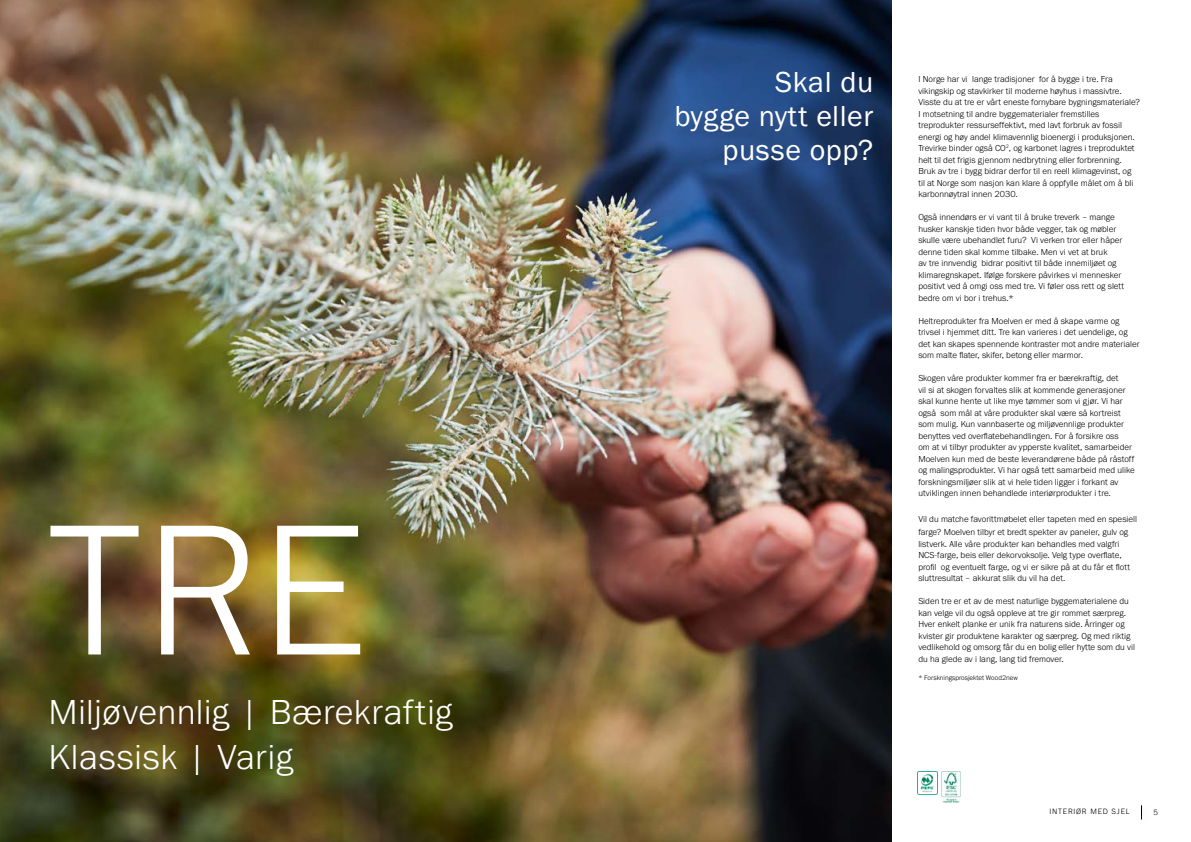
<style>
.page{position:relative;width:1191px;height:842px;background:#fff}
.page>*{position:absolute;margin:0;border:0;box-sizing:border-box;transform-origin:0 0}
.t1{font:300 193px "Franklin Gothic URW";color:#fff}
.t2{font:300 36px/45px "Franklin Gothic URW";letter-spacing:.015em;color:#fff}
.t3{font:30px/34px "Franklin Gothic URW Boo";letter-spacing:.02em;color:#fff;text-align:right}
.t4{font:300 9px/11.5px "Franklin Gothic URW";color:#000}
.t5{font:300 8px "Franklin Gothic URW";letter-spacing:.1em;color:#000}
.t6{font:300 7px "Franklin Gothic URW";color:#000}
</style>
<div class="page">
<svg style="left:1141px;top:805px;width:1px;height:14px"></svg>
<img style="left:0;top:0;width:891px;height:842px">
<img style="left:918px;top:771px;width:20px;height:23px">
<img style="left:941px;top:771px;width:20px;height:31px">
<h1 class="t1" style="left:49px;top:470px;width:319px">TRE</h1>
<h2 class="t2" style="left:49px;top:689px;width:406px">Miljøvennlig | Bærekraftig<br>Klassisk | Varig</h2>
<h3 class="t3" style="left:674px;top:64px;width:200px">Skal du<br>bygge nytt eller pusse opp?</h3>
<p class="t4" style="left:918px;top:73px;width:223px">I Norge har vi lange tradisjoner for å bygge i tre. Fra vikingskip og stavkirker til moderne høyhus i massivtre.<br>Visste du at tre er vårt eneste fornybare bygningsmateriale?<br>I motsetning til andre byggematerialer fremstilles treprodukter ressurseffektivt, med lavt forbruk av fossil energi og høy andel klimavennlig bioenergi i produksjonen.<br>Trevirke binder også CO<sup>2</sup>, og karbonet lagres i treproduktet helt til det frigis gjennom nedbrytning eller forbrenning.<br>Bruk av tre i bygg bidrar derfor til en reell klimagevinst, og til at Norge som nasjon kan klare å oppfylle målet om å bli karbonnøytral innen 2030.</p>
<p class="t4" style="left:918px;top:211px;width:207px">Også innendørs er vi vant til å bruke treverk – mange husker kanskje tiden hvor både vegger, tak og møbler skulle være ubehandlet furu? Vi verken tror eller håper denne tiden skal komme tilbake. Men vi vet at bruk<br>av tre innvendig bidrar positivt til både innemiljøet og klimaregnskapet. Ifølge forskere påvirkes vi mennesker positivt ved å omgi oss med tre. Vi føler oss rett og slett bedre om vi bor i trehus.*</p>
<p class="t4" style="left:918px;top:315px;width:223px">Heltreprodukter fra Moelven er med å skape varme og trivsel i hjemmet ditt. Tre kan varieres i det uendelige, og det kan skapes spennende kontraster mot andre materialer som malte flater, skifer, betong eller marmor.</p>
<p class="t4" style="left:918px;top:372px;width:218px">Skogen våre produkter kommer fra er bærekraftig, det<br>vil si at skogen forvaltes slik at kommende generasjoner skal kunne hente ut like mye tømmer som vi gjør. Vi har også som mål at våre produkter skal være så kortreist som mulig. Kun vannbaserte og miljøvennlige produkter benyttes ved overflatebehandlingen. For å forsikre oss<br>om at vi tilbyr produkter av ypperste kvalitet, samarbeider Moelven kun med de beste leverandørene både på råstoff og malingsprodukter. Vi har også tett samarbeid med ulike forskningsmiljøer slik at vi hele tiden ligger i forkant av utviklingen innen behandlede interiørprodukter i tre.</p>
<p class="t4" style="left:918px;top:512px;width:220px;line-height:13px">Vil du matche favorittmøbelet eller tapeten med en spesiell farge? Moelven tilbyr et bredt spekter av paneler, gulv og</p>
<p class="t4" style="left:918px;top:538px;width:213px">listverk. Alle våre produkter kan behandles med valgfri NCS-farge, beis eller dekorvoksolje. Velg type overflate, profil og eventuelt farge, og vi er sikre på at du får et flott sluttresultat – akkurat slik du vil ha det.</p>
<p class="t4" style="left:918px;top:595px;width:218px">Siden tre er et av de mest naturlige byggematerialene du kan velge vil du også oppleve at tre gir rommet særpreg.<br>Hver enkelt planke er unik fra naturens side. Årringer og kvister gir produktene karakter og særpreg. Og med riktig vedlikehold og omsorg får du en bolig eller hytte som du vil du ha glede av i lang, lang tid fremover.</p>
<p class="t6" style="left:918px;top:673px;width:101px">* Forskningsprosjektet Wood2new</p>
<p class="t5" style="left:1049px;top:807px;width:82px">INTERIØR MED SJEL</p>
<p class="t5" style="left:1153px;top:807px;width:6px">5</p>
</div>
